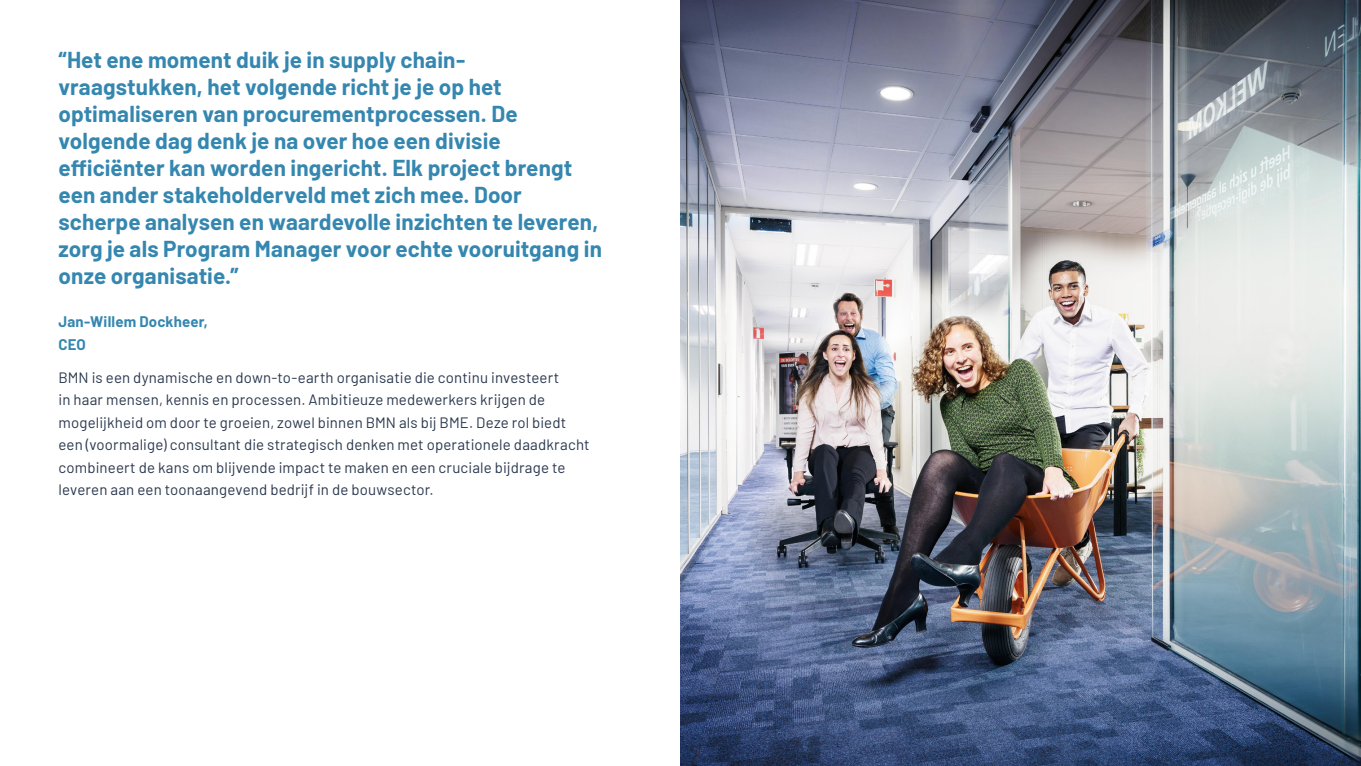
<style>
.page{position:relative;width:1361px;height:766px;background:#fff}
.page>*{position:absolute;margin:0;border:0;box-sizing:border-box;transform-origin:0 0}
.Rechts_uitlijnen{font:700 22.5px/27px "Barlow";letter-spacing:.005em;color:#3587b0}
.t1{font:15px/22.5px "Barlow";letter-spacing:.01em;color:#2a384e}
.Rechts_uitlijnen-2{font:700 15px "Barlow";letter-spacing:.015em;color:#3587b0}
</style>
<div class="page">
<img style="left:680px;top:0;width:681px;height:765px">
<p class="Rechts_uitlijnen" style="left:58px;top:44px;width:545px">“Het ene moment duik je in supply chain&shy;vraagstukken, het volgende richt je je op het optimaliseren van procurementprocessen. De volgende dag denk je na over hoe een divisie efficiënter kan worden ingericht. Elk project brengt een ander stakeholderveld met zich mee. Door scherpe analysen en waardevolle inzichten te leveren, zorg je als Program Manager voor echte vooruitgang in onze organisatie.”</p>
<p class="Rechts_uitlijnen-2" style="left:58px;top:310px;width:151px">Jan-Willem Dockheer,</p>
<p class="Rechts_uitlijnen-2" style="left:58px;top:333px;width:29px">CEO</p>
<p class="t1" style="left:58px;top:365px;width:533px">BMN is een dynamische en down-to-earth organisatie die continu investeert<br>in haar mensen, kennis en processen. Ambitieuze medewerkers krijgen de mogelijkheid om door te groeien, zowel binnen BMN als bij BME. Deze rol biedt een (voormalige) consultant die strategisch denken met operationele daadkracht combineert de kans om blijvende impact te maken en een cruciale bijdrage te leveren aan een toonaangevend bedrijf in de bouwsector.</p>
</div>
